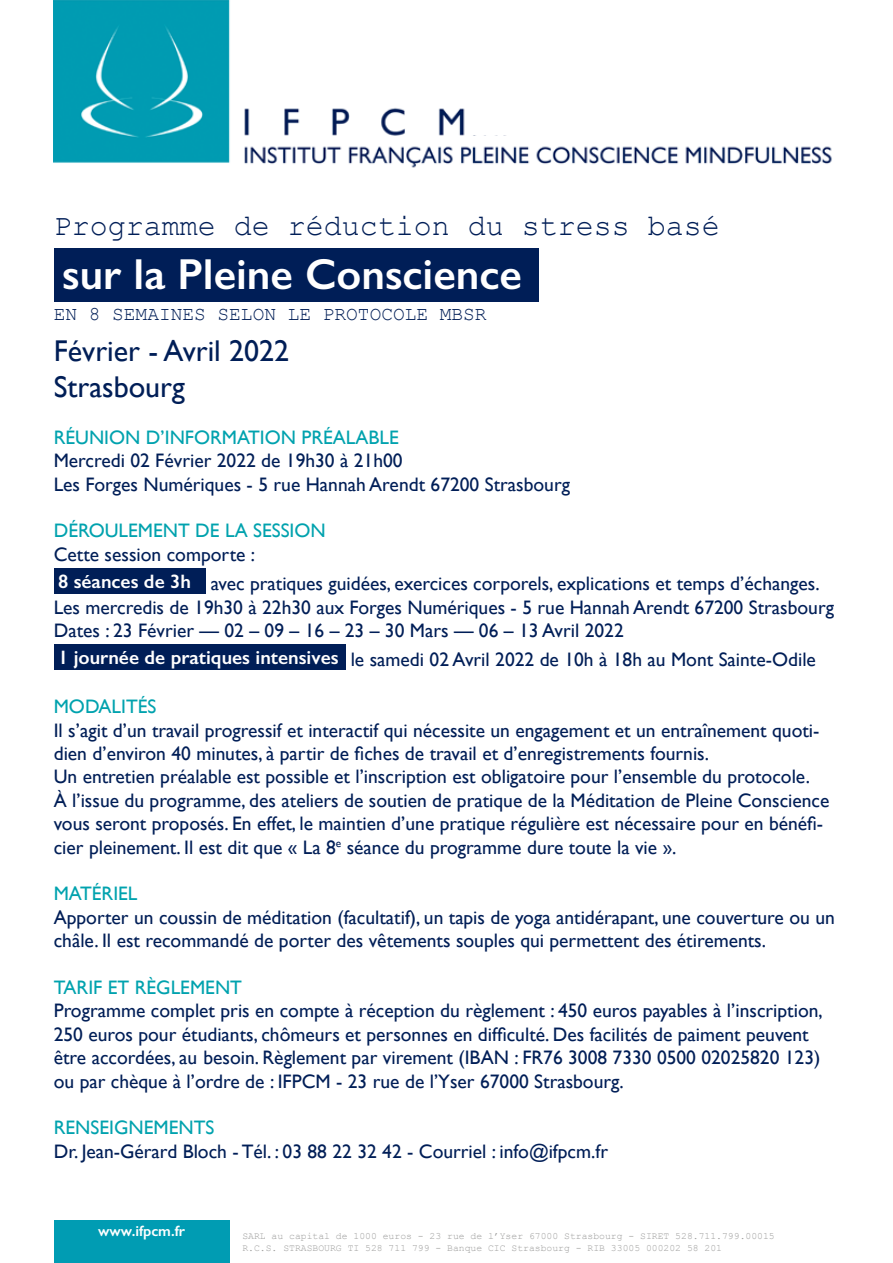
<style>
.page{position:relative;width:893px;height:1263px;background:#fff}
.page>*{position:absolute;margin:0;border:0;box-sizing:border-box;transform-origin:0 0}
.t1{font:600 43.5px "Gill Sans";color:#fff}
.t2{font:30px "Courier New";color:#001e57}
.t3{font:30px/36px "Gill Sans";color:#001e57}
.t4{font:19.5px/23.4px "Gill Sans";color:#001e57}
.t5{font:19.5px "Gill Sans";color:#00a2ae}
.t6{font:19.5px "Courier New";color:#001e57}
.t7{font:600 15px "Gill Sans";color:#fff}
.t8{font:9.75px/11.7px "Courier New";color:#9d9d9c}
.s1{font-weight:600;color:#fff}
</style>
<div class="page">
<img style="left:54px;top:0;width:778px;height:168px">
<div style="left:54px;top:1220px;width:176px;height:43px;background:#009cb3"></div>
<div style="left:54px;top:249px;width:485px;height:53px;background:#001e57"></div>
<div style="left:469px;top:104px;width:101px;height:31px;background:#fff"></div>
<div style="left:54px;top:568px;width:152px;height:26px;background:#001e57"></div>
<div style="left:54px;top:645px;width:291px;height:25px;background:#001e57"></div>
<h2 class="t2" style="left:54px;top:207px;width:668px">Programme de réduction du stress basé</h2>
<h1 class="t1" style="left:62px;top:248px;width:461px">sur la Pleine Conscience</h1>
<p class="t6" style="left:54px;top:302px;width:434px">EN 8 SEMAINES SELON LE PROTOCOLE MBSR</p>
<h2 class="t3" style="left:54px;top:332px;width:237px">Février - Avril 2022<br>Strasbourg</h2>
<p class="t5" style="left:54px;top:426px;width:347px">RÉUNION D’INFORMATION PRÉALABLE</p>
<p class="t4" style="left:54px;top:449px;width:518px">Mercredi 02 Février 2022 de 19h30 à 21h00<br>Les Forges Numériques - 5 rue Hannah Arendt 67200 Strasbourg</p>
<p class="t5" style="left:54px;top:519px;width:274px">DÉROULEMENT DE LA SESSION</p>
<p class="t4" style="left:54px;top:539px;width:767px;line-height:29.4px">Cette session comporte :<br><span class="s1">8 séances de 3h</span> avec pratiques guidées, exercices corporels, explications et temps d’échanges.</p>
<p class="t4" style="left:54px;top:595px;width:782px">Les mercredis de 19h30 à 22h30 aux Forges Numériques - 5 rue Hannah Arendt 67200 Strasbourg<br>Dates : 23 Février — 02 – 09 – 16 – 23 – 30 Mars — 06 – 13 Avril 2022</p>
<p class="t4" style="left:58px;top:648px;width:759px"><span class="s1">1 journée de pratiques intensives</span> le samedi 02 Avril 2022 de 10h à 18h au Mont Sainte-Odile</p>
<p class="t5" style="left:54px;top:695px;width:104px">MODALITÉS</p>
<p class="t4" style="left:54px;top:718px;width:777px">Il s’agit d’un travail progressif et interactif qui nécessite un engagement et un entraînement quoti&shy;dien d’environ 40 minutes, à partir de fiches de travail et d’enregistrements fournis.<br>Un entretien préalable est possible et l’inscription est obligatoire pour l’ensemble du protocole.<br>À l’issue du programme, des ateliers de soutien de pratique de la Méditation de Pleine Conscience vous seront proposés. En effet, le maintien d’une pratique régulière est nécessaire pour en bénéfi&shy;cier pleinement. Il est dit que « La 8<sup>e</sup> séance du programme dure toute la vie ».</p>
<p class="t5" style="left:54px;top:882px;width:85px">MATÉRIEL</p>
<p class="t4" style="left:54px;top:905px;width:783px">Apporter un coussin de méditation (facultatif), un tapis de yoga antidérapant, une couverture ou un châle. Il est recommandé de porter des vêtements souples qui permettent des étirements.</p>
<p class="t5" style="left:54px;top:976px;width:190px">TARIF ET RÈGLEMENT</p>
<p class="t4" style="left:54px;top:999px;width:771px">Programme complet pris en compte à réception du règlement : 450 euros payables à l’inscription, 250 euros pour étudiants, chômeurs et personnes en difficulté. Des facilités de paiment peuvent être accordées, au besoin. Règlement par virement (IBAN : FR76 3008 7330 0500 02025820 123) ou par chèque à l’ordre de : IFPCM - 23 rue de l’Yser 67000 Strasbourg.</p>
<p class="t5" style="left:54px;top:1116px;width:162px">RENSEIGNEMENTS</p>
<p class="t4" style="left:54px;top:1139px;width:556px">Dr. Jean-Gérard Bloch - Tél. : 03 88 22 32 42 - Courriel : info@ifpcm.fr</p>
<p class="t7" style="left:98px;top:1221px;width:88px">www.ifpcm.fr</p>
<p class="t8" style="left:242px;top:1230px;width:534px">SARL au capital de 1000 euros - 23 rue de l’Yser 67000 Strasbourg - SIRET 528.711.799.00015<br>R.C.S. STRASBOURG TI 528 711 799 - Banque CIC Strasbourg - RIB 33005 000202 58 201</p>
</div>
